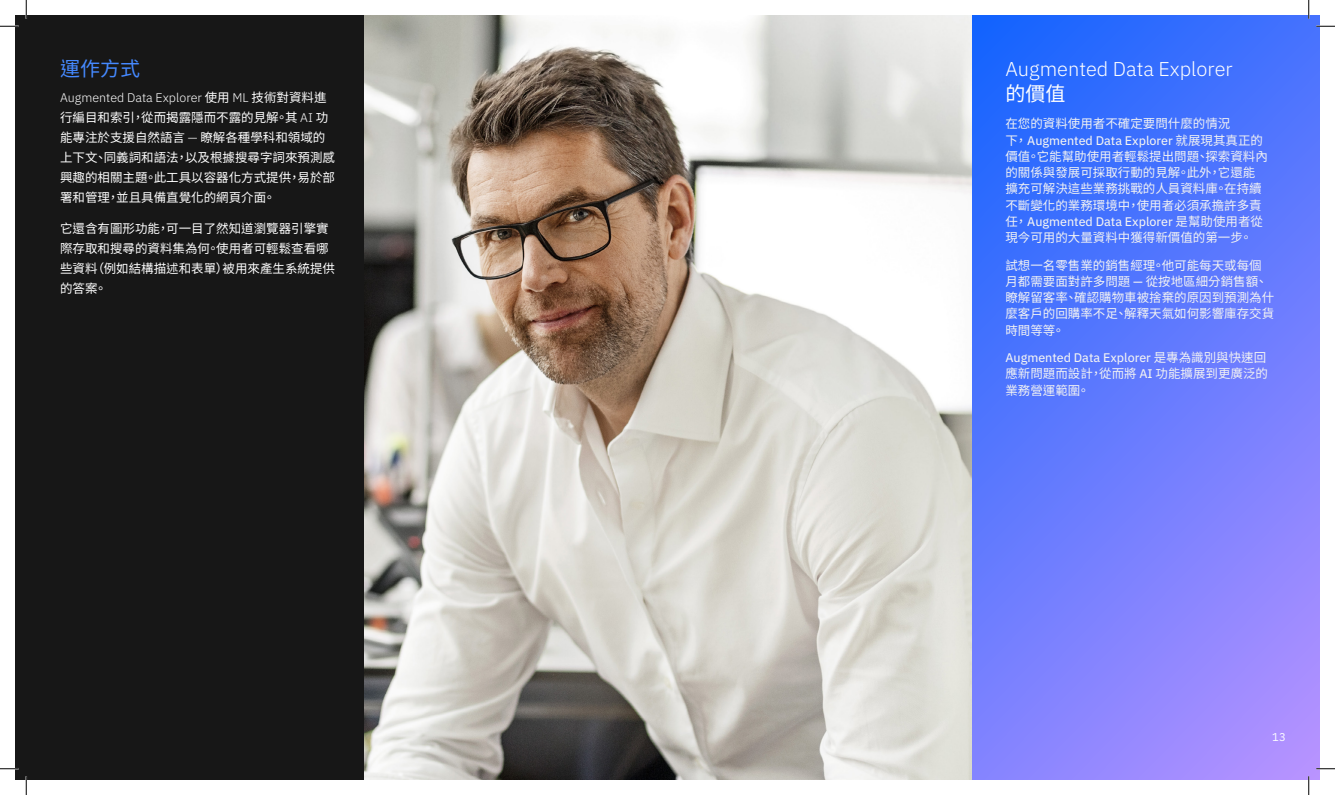
<style>
.page{position:relative;width:1335px;height:795px;background:#fff}
.page>*{position:absolute;margin:0;border:0;box-sizing:border-box;transform-origin:0 0}
.t1{font:300 20px "IBM Plex Sans";color:#fff}
.t2{font:20px "Noto Sans CJ Ktc";color:#4589ff}
.t3{font:20px "Noto Sans CJ Ktc";color:#fff}
.t4{font:12.5px/16.2px "Noto Sans CJ Ktc";color:#f3f3f3}
.t5{font:12.5px/20px "Noto Sans CJ Ktc";color:#fff}
.t6{font:12.5px "IBM Plex Sans Text";color:#f3f3f3}
.t7{font:300 12.5px "IBM Plex Sans";color:#fff}
.t8{font:11.25px "IBM Plex Sans";color:#fff}
.s1{font-family:"Noto Sans CJ Ktc";font-weight:400}
.s2{font-family:"IBM Plex Sans";font-weight:300}
.s3{font-family:"Noto Sans CJ Ktc"}
.s4{font-family:"IBM Plex Sans Text"}
</style>
<div class="page">
<img style="left:364px;top:15px;width:609px;height:765px">
<svg style="left:973px;top:15px;width:347px;height:765px;background:#647bfe"></svg>
<div style="left:15px;top:15px;width:349px;height:765px;background:#171717"></div>
<svg style="left:0;top:25px;width:19px;height:2px"></svg>
<svg style="left:1316px;top:25px;width:19px;height:2px"></svg>
<svg style="left:0;top:768px;width:19px;height:2px"></svg>
<svg style="left:1316px;top:768px;width:19px;height:2px"></svg>
<svg style="left:25px;top:0;width:2px;height:19px"></svg>
<svg style="left:25px;top:776px;width:2px;height:19px"></svg>
<svg style="left:1308px;top:0;width:2px;height:19px"></svg>
<svg style="left:1308px;top:776px;width:2px;height:19px"></svg>
<h1 class="t2" style="left:60px;top:57px;width:81px">運作方式</h1>
<p class="t7" style="left:60px;top:88px;width:268px">Augmented Data Explorer <span class="s1">使用</span> ML <span class="s1">技術對資料進</span></p>
<p class="t5" style="left:60px;top:107px;width:276px">行編目和索引，從而揭露隱而不露的見解。其 <span class="s2">AI</span> 功能專注於支援自然語言 <span class="s2">—</span> 瞭解各種學科和領域的上下文、同義詞和語法，以及根據搜尋字詞來預測感興趣的相關主題。此工具以容器化方式提供，易於部署和管理，並且具備直覺化的網頁介面。</p>
<p class="t5" style="left:60px;top:218px;width:276px">它還含有圖形功能，可一目了然知道瀏覽器引擎實際存取和搜尋的資料集為何。使用者可輕鬆查看哪些資料（例如結構描述和表單）被用來產生系統提供的答案。</p>
<h1 class="t1" style="left:1005px;top:54px;width:229px">Augmented Data Explorer</h1>
<h1 class="t3" style="left:1005px;top:82px;width:61px">的價值</h1>
<p class="t4" style="left:1005px;top:116px;width:226px">在您的資料使用者不確定要問什麼的情況</p>
<p class="t6" style="left:1005px;top:131px;width:259px"><span class="s3">下，</span>Augmented Data Explorer <span class="s3">就展現其真正的</span></p>
<p class="t4" style="left:1005px;top:148px;width:264px">價值。它能幫助使用者輕鬆提出問題、探索資料內的關係與發展可採取行動的見解。此外，它還能擴充可解決這些業務挑戰的人員資料庫。在持續不斷變化的業務環境中，使用者必須承擔許多責</p>
<p class="t6" style="left:1005px;top:212px;width:259px"><span class="s3">任，</span>Augmented Data Explorer <span class="s3">是幫助使用者從</span></p>
<p class="t4" style="left:1005px;top:230px;width:248px">現今可用的大量資料中獲得新價值的第一步。</p>
<p class="t4" style="left:1005px;top:257px;width:270px">試想一名零售業的銷售經理。他可能每天或每個月都需要面對許多問題 <span class="s4">—</span> 從按地區細分銷售額、瞭解留客率、確認購物車被捨棄的原因到預測為什麼客戶的回購率不足、解釋天氣如何影響庫存交貨時間等等。</p>
<p class="t6" style="left:1005px;top:348px;width:262px">Augmented Data Explorer <span class="s3">是專為識別與快速回</span></p>
<p class="t4" style="left:1005px;top:366px;width:264px">應新問題而設計，從而將 <span class="s4">AI</span> 功能擴展到更廣泛的業務營運範圍。</p>
<p class="t8" style="left:1272px;top:728px;width:15px">13</p>
</div>
